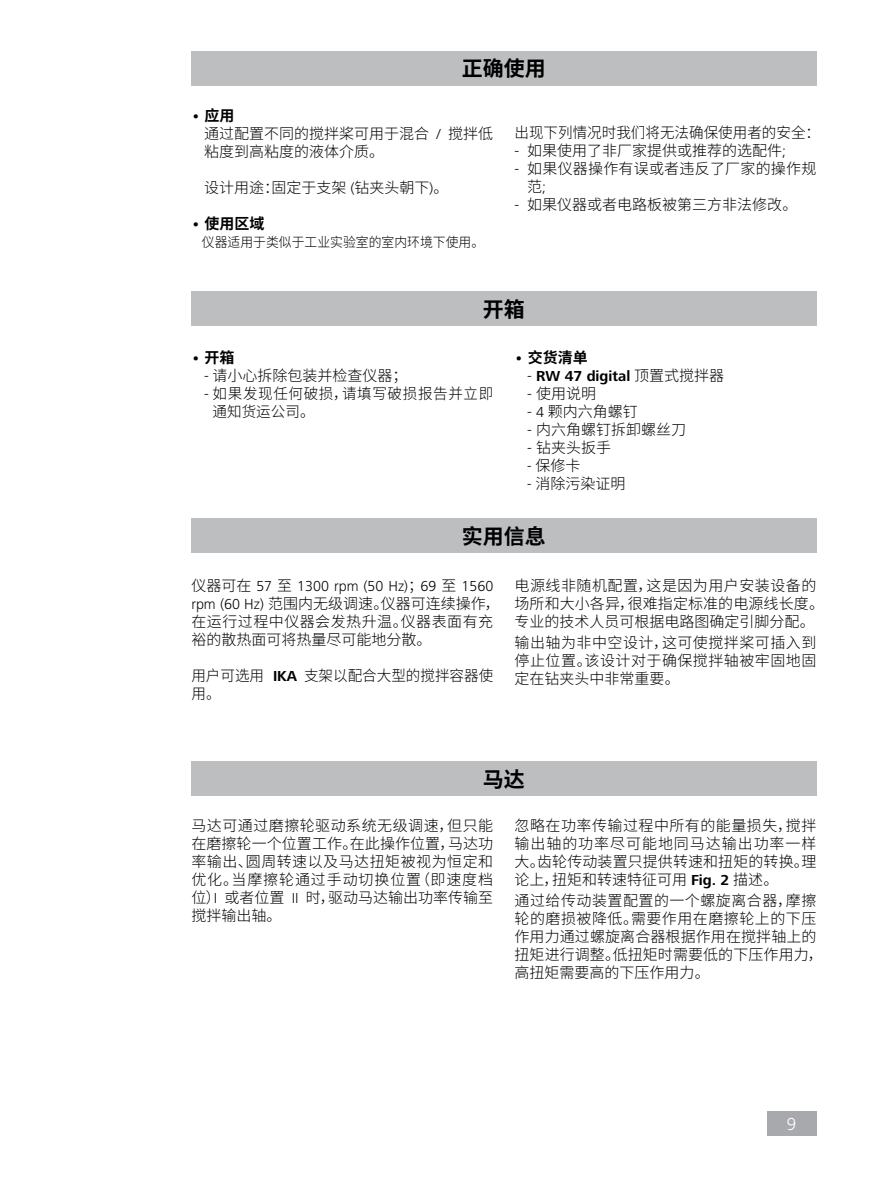
<style>
.page{position:relative;width:893px;height:1187px;background:#fff}
.page>*{position:absolute;margin:0;border:0;box-sizing:border-box;transform-origin:0 0}
.t1{font:700 21px "Source Han Sans CN";color:#000}
.t2{font:300 18px "Frutiger Next IKA";color:#fff}
.t3{font:300 15px/18px "Source Han Sans CN";letter-spacing:.005em;color:#000}
.t4{font:300 15px "Frutiger Next IKA";color:#000}
.t5{font:300 15px/18px "Source Han Sans CN";letter-spacing:.045em;color:#000}
.t6{font:700 15px "Frutiger Next IKA";color:#000}
.t7{font:700 15px "Source Han Sans CN";color:#000}
.t8{font:300 13.5px "Source Han Sans CN";color:#000;scale:.95 1}
.s1{font-family:"Frutiger Next IKA";font-weight:700}
.s2{font-weight:700}
.s3{font-family:"Frutiger Next IKA"}
.s4{font-weight:300}
.s5{font-family:"Source Han Sans CN";font-weight:300}
.s6{font-family:"Source Han Sans CN"}
</style>
<div class="page">
<div style="left:767px;top:1111px;width:49px;height:24px;background:#a7a9ac"></div>
<div style="left:191px;top:51px;width:625px;height:34px;background:#bcbec0"></div>
<div style="left:191px;top:291px;width:625px;height:34px;background:#bcbec0"></div>
<div style="left:191px;top:518px;width:625px;height:34px;background:#bcbec0"></div>
<div style="left:191px;top:761px;width:625px;height:34px;background:#bcbec0"></div>
<h1 class="t1" style="left:462px;top:57px;width:85px">正确使用</h1>
<p class="t3" style="left:204px;top:107px;width:291px;text-indent:-13px"><span class="s1">•</span> <span class="s2">应用<br></span>通过配置不同的搅拌桨可用于混合 <span class="s3">/</span> 搅拌低粘度到高粘度的液体介质。</p>
<p class="t3" style="left:204px;top:179px;width:246px">设计用途：固定于支架 <span class="s3">(</span>钻夹头朝下<span class="s3">)</span>。</p>
<p class="t7" style="left:191px;top:215px;width:75px"><span class="s3">•</span> 使用区域</p>
<p class="t8" style="left:202px;top:235px;width:299px">仪器适用于类似于工业实验室的室内环境下使用。</p>
<p class="t3" style="left:514px;top:124px;width:307px">出现下列情况时我们将无法确保使用者的安全：</p>
<p class="t3" style="left:514px;top:142px;width:273px"><span class="s3">-</span> 如果使用了非厂家提供或推荐的选配件<span class="s3">;</span></p>
<p class="t3" style="left:527px;top:160px;width:291px;text-indent:-13px"><span class="s3">-</span> 如果仪器操作有误或者违反了厂家的操作规范<span class="s3">;</span></p>
<p class="t3" style="left:514px;top:196px;width:284px"><span class="s3">-</span> 如果仪器或者电路板被第三方非法修改。</p>
<h1 class="t1" style="left:483px;top:297px;width:43px">开箱</h1>
<p class="t7" style="left:514px;top:348px;width:75px"><span class="s3">•</span> 交货清单</p>
<p class="t6" style="left:527px;top:367px;width:199px"><span class="s4">-</span> RW 47 digital <span class="s5">顶置式搅拌器</span></p>
<p class="t3" style="left:527px;top:384px;width:70px"><span class="s3">-</span> 使用说明</p>
<p class="t3" style="left:527px;top:402px;width:112px"><span class="s3">- 4</span> 颗内六角螺钉</p>
<p class="t3" style="left:527px;top:420px;width:160px"><span class="s3">-</span> 内六角螺钉拆卸螺丝刀</p>
<p class="t3" style="left:527px;top:438px;width:85px"><span class="s3">-</span> 钻夹头扳手</p>
<p class="t3" style="left:527px;top:456px;width:55px"><span class="s3">-</span> 保修卡</p>
<p class="t3" style="left:527px;top:474px;width:100px"><span class="s3">-</span> 消除污染证明</p>
<h1 class="t1" style="left:462px;top:524px;width:85px">实用信息</h1>
<p class="t4" style="left:191px;top:577px;width:303px"><span class="s6">仪器可在</span> 57 <span class="s6">至</span> 1300 rpm (50 Hz)<span class="s6">；</span>69 <span class="s6">至</span> 1560</p>
<p class="t3" style="left:191px;top:595px;width:310px"><span class="s3">rpm (60 Hz)</span> 范围内无级调速。仪器可连续操作，在运行过程中仪器会发热升温。仪器表面有充裕的散热面可将热量尽可能地分散。</p>
<p class="t3" style="left:191px;top:667px;width:303px">用户可选用 <span class="s1">IKA</span> 支架以配合大型的搅拌容器使用。</p>
<p class="t7" style="left:191px;top:348px;width:45px"><span class="s3">•</span> 开箱</p>
<p class="t3" style="left:204px;top:366px;width:205px"><span class="s3">-</span> 请小心拆除包装并检查仪器；</p>
<p class="t5" style="left:213px;top:384px;width:282px;text-indent:-9px"><span class="s3">-</span> 如果发现任何破损，请填写破损报告并立即通知货运公司。</p>
<p class="t3" style="left:514px;top:577px;width:311px">电源线非随机配置，这是因为用户安装设备的场所和大小各异，很难指定标准的电源线长度。专业的技术人员可根据电路图确定引脚分配。</p>
<p class="t3" style="left:514px;top:634px;width:303px;text-align:justify">输出轴为非中空设计，这可使搅拌桨可插入到停止位置。该设计对于确保搅拌轴被牢固地固定在钻夹头中非常重要。</p>
<h1 class="t1" style="left:483px;top:767px;width:43px">马达</h1>
<p class="t3" style="left:191px;top:816px;width:303px;text-align:justify">马达可通过磨擦轮驱动系统无级调速，但只能在磨擦轮一个位置工作。在此操作位置，马达功率输出、圆周转速以及马达扭矩被视为恒定和优化。当摩擦轮通过手动切换位置（即速度档位）<span class="s3">I</span> 或者位置 <span class="s3">II</span> 时，驱动马达输出功率传输至搅拌输出轴。</p>
<p class="t3" style="left:514px;top:816px;width:303px;text-align:justify">忽略在功率传输过程中所有的能量损失，搅拌输出轴的功率尽可能地同马达输出功率一样大。齿轮传动装置只提供转速和扭矩的转换。理论上，扭矩和转速特征可用 <span class="s1">Fig. 2</span> 描述。</p>
<p class="t3" style="left:514px;top:891px;width:310px">通过给传动装置配置的一个螺旋离合器，摩擦轮的磨损被降低。需要作用在磨擦轮上的下压作用力通过螺旋离合器根据作用在搅拌轴上的扭矩进行调整。低扭矩时需要低的下压作用力，高扭矩需要高的下压作用力。</p>
<p class="t2" style="left:787px;top:1113px;width:11px">9</p>
</div>
